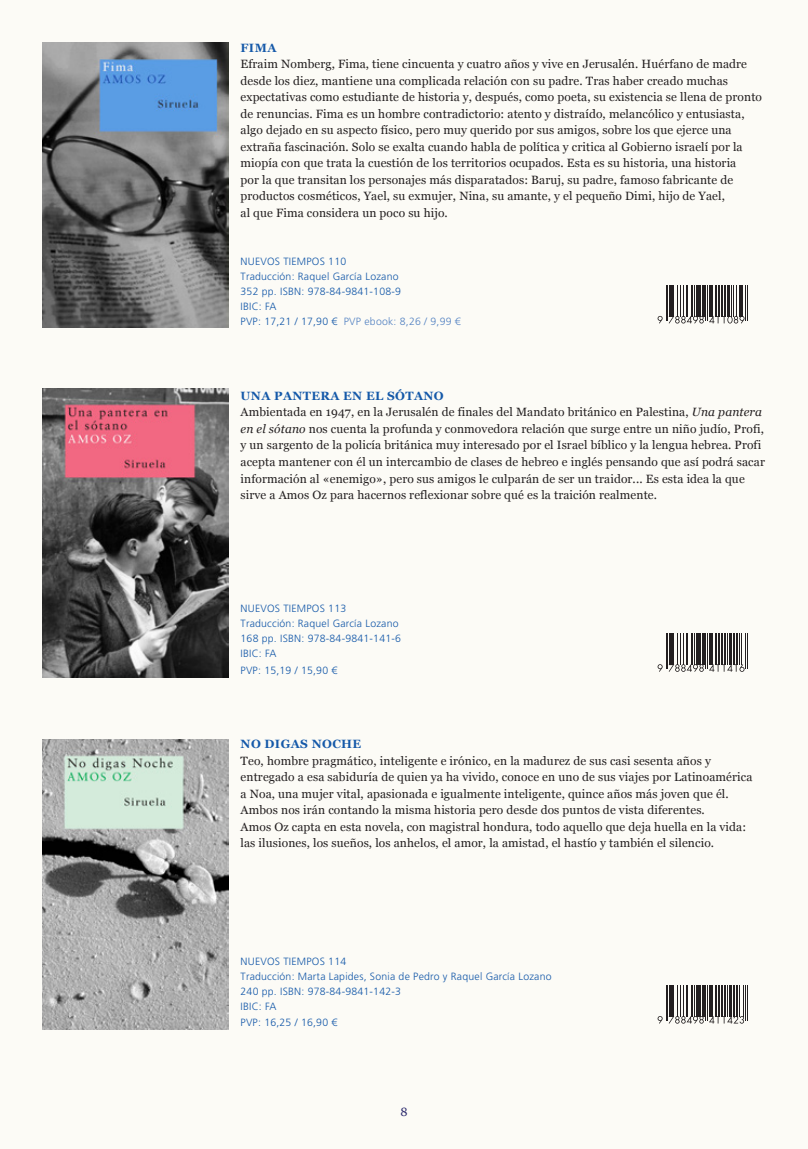
<style>
.page{position:relative;width:808px;height:1149px;background:#fff}
.page>*{position:absolute;margin:0;border:0;box-sizing:border-box;transform-origin:0 0}
.Sinopsis{font:12px/16.5px "Georgia";letter-spacing:.01em;color:#231f20}
.CAPITULAR{font:700 12px "Georgia";letter-spacing:.03em;color:#1559a9}
.t1{font:12px "Georgia";color:#2b296c}
.Datos{font:300 10.5px/15px "Frutiger LT Std";letter-spacing:.02em;color:#1559a9}
.s1{color:#5382c2}
.s2{font-style:italic}
</style>
<div class="page">
<div style="left:0;top:0;width:808px;height:1148px;background:#fcfbf6"></div>
<img style="left:43px;top:42px;width:186px;height:285px">
<svg style="left:657px;top:316px;width:6px;height:7px"></svg>
<hr style="left:666px;top:285px;width:1px;height:35px;background:#231f20">
<hr style="left:667px;top:285px;width:1px;height:35px;background:#231f20">
<hr style="left:669px;top:285px;width:3px;height:31px;background:#231f20">
<hr style="left:672px;top:285px;width:2px;height:31px;background:#231f20">
<hr style="left:677px;top:285px;width:1px;height:31px;background:#231f20">
<hr style="left:680px;top:285px;width:1px;height:31px;background:#231f20">
<hr style="left:683px;top:285px;width:1px;height:31px;background:#231f20">
<hr style="left:686px;top:285px;width:1px;height:31px;background:#231f20">
<hr style="left:687px;top:285px;width:1px;height:31px;background:#231f20">
<hr style="left:691px;top:285px;width:1px;height:31px;background:#231f20">
<hr style="left:694px;top:285px;width:1px;height:31px;background:#231f20">
<hr style="left:696px;top:285px;width:2px;height:31px;background:#231f20">
<hr style="left:699px;top:285px;width:2px;height:31px;background:#231f20">
<hr style="left:702px;top:285px;width:2px;height:31px;background:#231f20">
<hr style="left:705px;top:285px;width:1px;height:35px;background:#231f20">
<hr style="left:707px;top:285px;width:1px;height:35px;background:#231f20">
<hr style="left:709px;top:285px;width:1px;height:31px;background:#231f20">
<hr style="left:710px;top:285px;width:3px;height:31px;background:#231f20">
<hr style="left:715px;top:285px;width:2px;height:31px;background:#231f20">
<hr style="left:718px;top:285px;width:2px;height:31px;background:#231f20">
<hr style="left:721px;top:285px;width:2px;height:31px;background:#231f20">
<hr style="left:724px;top:285px;width:2px;height:31px;background:#231f20">
<hr style="left:727px;top:285px;width:2px;height:31px;background:#231f20">
<hr style="left:731px;top:285px;width:1px;height:31px;background:#231f20">
<hr style="left:733px;top:285px;width:1px;height:31px;background:#231f20">
<hr style="left:735px;top:285px;width:1px;height:31px;background:#231f20">
<svg style="left:669px;top:315px;width:75px;height:8px"></svg>
<hr style="left:739px;top:285px;width:3px;height:31px;background:#231f20">
<hr style="left:742px;top:285px;width:1px;height:31px;background:#231f20">
<hr style="left:745px;top:285px;width:1px;height:35px;background:#231f20">
<hr style="left:747px;top:285px;width:1px;height:35px;background:#231f20">
<img style="left:43px;top:388px;width:186px;height:289px">
<svg style="left:657px;top:664px;width:6px;height:7px"></svg>
<hr style="left:666px;top:633px;width:1px;height:35px;background:#231f20">
<hr style="left:667px;top:633px;width:1px;height:35px;background:#231f20">
<hr style="left:669px;top:633px;width:3px;height:31px;background:#231f20">
<hr style="left:672px;top:633px;width:2px;height:31px;background:#231f20">
<hr style="left:677px;top:633px;width:1px;height:31px;background:#231f20">
<hr style="left:680px;top:633px;width:1px;height:31px;background:#231f20">
<hr style="left:683px;top:633px;width:1px;height:31px;background:#231f20">
<hr style="left:686px;top:633px;width:1px;height:31px;background:#231f20">
<hr style="left:687px;top:633px;width:1px;height:31px;background:#231f20">
<hr style="left:691px;top:633px;width:1px;height:31px;background:#231f20">
<hr style="left:694px;top:633px;width:1px;height:31px;background:#231f20">
<hr style="left:696px;top:633px;width:2px;height:31px;background:#231f20">
<hr style="left:699px;top:633px;width:2px;height:31px;background:#231f20">
<hr style="left:702px;top:633px;width:2px;height:31px;background:#231f20">
<hr style="left:705px;top:633px;width:1px;height:35px;background:#231f20">
<hr style="left:707px;top:633px;width:1px;height:35px;background:#231f20">
<hr style="left:709px;top:633px;width:1px;height:31px;background:#231f20">
<hr style="left:710px;top:633px;width:3px;height:31px;background:#231f20">
<hr style="left:715px;top:633px;width:2px;height:31px;background:#231f20">
<hr style="left:718px;top:633px;width:2px;height:31px;background:#231f20">
<hr style="left:721px;top:633px;width:2px;height:31px;background:#231f20">
<hr style="left:724px;top:633px;width:2px;height:31px;background:#231f20">
<hr style="left:727px;top:633px;width:1px;height:31px;background:#231f20">
<hr style="left:729px;top:633px;width:2px;height:31px;background:#231f20">
<hr style="left:733px;top:633px;width:2px;height:31px;background:#231f20">
<hr style="left:736px;top:633px;width:2px;height:31px;background:#231f20">
<svg style="left:669px;top:663px;width:75px;height:8px"></svg>
<hr style="left:739px;top:633px;width:1px;height:31px;background:#231f20">
<hr style="left:741px;top:633px;width:1px;height:31px;background:#231f20">
<hr style="left:745px;top:633px;width:1px;height:35px;background:#231f20">
<hr style="left:747px;top:633px;width:1px;height:35px;background:#231f20">
<img style="left:43px;top:739px;width:186px;height:290px">
<svg style="left:657px;top:1016px;width:6px;height:7px"></svg>
<hr style="left:666px;top:984px;width:1px;height:36px;background:#231f20">
<hr style="left:667px;top:984px;width:1px;height:36px;background:#231f20">
<hr style="left:669px;top:984px;width:3px;height:31px;background:#231f20">
<hr style="left:672px;top:984px;width:2px;height:31px;background:#231f20">
<hr style="left:677px;top:984px;width:1px;height:31px;background:#231f20">
<hr style="left:680px;top:984px;width:1px;height:31px;background:#231f20">
<hr style="left:683px;top:984px;width:1px;height:31px;background:#231f20">
<hr style="left:686px;top:984px;width:1px;height:31px;background:#231f20">
<hr style="left:687px;top:984px;width:1px;height:31px;background:#231f20">
<hr style="left:691px;top:984px;width:1px;height:31px;background:#231f20">
<hr style="left:694px;top:984px;width:1px;height:31px;background:#231f20">
<hr style="left:696px;top:984px;width:2px;height:31px;background:#231f20">
<hr style="left:699px;top:984px;width:2px;height:31px;background:#231f20">
<hr style="left:702px;top:984px;width:2px;height:31px;background:#231f20">
<hr style="left:705px;top:984px;width:1px;height:36px;background:#231f20">
<hr style="left:707px;top:984px;width:1px;height:36px;background:#231f20">
<hr style="left:709px;top:984px;width:1px;height:31px;background:#231f20">
<hr style="left:710px;top:984px;width:3px;height:31px;background:#231f20">
<hr style="left:715px;top:984px;width:2px;height:31px;background:#231f20">
<hr style="left:718px;top:984px;width:2px;height:31px;background:#231f20">
<hr style="left:721px;top:984px;width:2px;height:31px;background:#231f20">
<hr style="left:724px;top:984px;width:2px;height:31px;background:#231f20">
<hr style="left:727px;top:984px;width:1px;height:31px;background:#231f20">
<hr style="left:729px;top:984px;width:2px;height:31px;background:#231f20">
<hr style="left:733px;top:984px;width:2px;height:31px;background:#231f20">
<hr style="left:735px;top:984px;width:2px;height:31px;background:#231f20">
<svg style="left:669px;top:1015px;width:75px;height:8px"></svg>
<hr style="left:739px;top:984px;width:1px;height:31px;background:#231f20">
<hr style="left:743px;top:984px;width:1px;height:31px;background:#231f20">
<hr style="left:745px;top:984px;width:1px;height:36px;background:#231f20">
<hr style="left:747px;top:984px;width:1px;height:36px;background:#231f20">
<p class="CAPITULAR" style="left:241px;top:38px;width:37px">FIMA</p>
<p class="Sinopsis" style="left:241px;top:55px;width:523px">Efraim Nomberg, Fima, tiene cincuenta y cuatro años y vive en Jerusalén. Huérfano de madre desde los diez, mantiene una complicada relación con su padre. Tras haber creado muchas expectativas como estudiante de historia y, después, como poeta, su existencia se llena de pronto de renuncias. Fima es un hombre contradictorio: atento y distraído, melancólico y entusiasta, algo dejado en su aspecto físico, pero muy querido por sus amigos, sobre los que ejerce una extraña fascinación. Solo se exalta cuando habla de política y critica al Gobierno israelí por la miopía con que trata la cuestión de los territorios ocupados. Esta es su historia, una historia<br>por la que transitan los personajes más disparatados: Baruj, su padre, famoso fabricante de productos cosméticos, Yael, su exmujer, Nina, su amante, y el pequeño Dimi, hijo de Yael,<br>al que Fima considera un poco su hijo.</p>
<p class="Datos" style="left:241px;top:254px;width:107px">NUEVOS TIEMPOS 110</p>
<p class="Datos" style="left:241px;top:269px;width:222px">Traducción: Raquel García Lozano<br>352 pp. ISBN: 978-84-9841-108-9<br>IBIC: FA<br>PVP: 17,21 / 17,90 € <span class="s1">PVP ebook: 8,26 / 9,99 €</span></p>
<p class="CAPITULAR" style="left:241px;top:386px;width:205px">UNA PANTERA EN EL SÓTANO</p>
<p class="Sinopsis" style="left:241px;top:403px;width:526px">Ambientada en 1947, en la Jerusalén de finales del Mandato británico en Palestina, <span class="s2">Una pantera en el sótano</span> nos cuenta la profunda y conmovedora relación que surge entre un niño judío, Profi, y un sargento de la policía británica muy interesado por el Israel bíblico y la lengua hebrea. Profi acepta mantener con él un intercambio de clases de hebreo e inglés pensando que así podrá sacar información al «enemigo», pero sus amigos le culparán de ser un traidor... Es esta idea la que sirve a Amos Oz para hacernos reflexionar sobre qué es la traición realmente.</p>
<p class="Datos" style="left:241px;top:601px;width:107px">NUEVOS TIEMPOS 113</p>
<p class="Datos" style="left:241px;top:616px;width:162px">Traducción: Raquel García Lozano<br>168 pp. ISBN: 978-84-9841-141-6<br>IBIC: FA</p>
<p class="Datos" style="left:241px;top:662px;width:98px">PVP: 15,19 / 15,90 €</p>
<p class="CAPITULAR" style="left:241px;top:734px;width:122px">NO DIGAS NOCHE</p>
<p class="Sinopsis" style="left:241px;top:751px;width:513px">Teo, hombre pragmático, inteligente e irónico, en la madurez de sus casi sesenta años y entregado a esa sabiduría de quien ya ha vivido, conoce en uno de sus viajes por Latinoamérica a Noa, una mujer vital, apasionada e igualmente inteligente, quince años más joven que él.<br>Ambos nos irán contando la misma historia pero desde dos puntos de vista diferentes.</p>
<p class="Sinopsis" style="left:241px;top:817px;width:507px">Amos Oz capta en esta novela, con magistral hondura, todo aquello que deja huella en la vida: las ilusiones, los sueños, los anhelos, el amor, la amistad, el hastío y también el silencio.</p>
<p class="Datos" style="left:241px;top:954px;width:107px">NUEVOS TIEMPOS 114</p>
<p class="Datos" style="left:241px;top:969px;width:312px">Traducción: Marta Lapides, Sonia de Pedro y Raquel García Lozano<br>240 pp. ISBN: 978-84-9841-142-3<br>IBIC: FA<br>PVP: 16,25 / 16,90 €</p>
<p class="t1" style="left:400px;top:1102px;width:9px">8</p>
</div>
